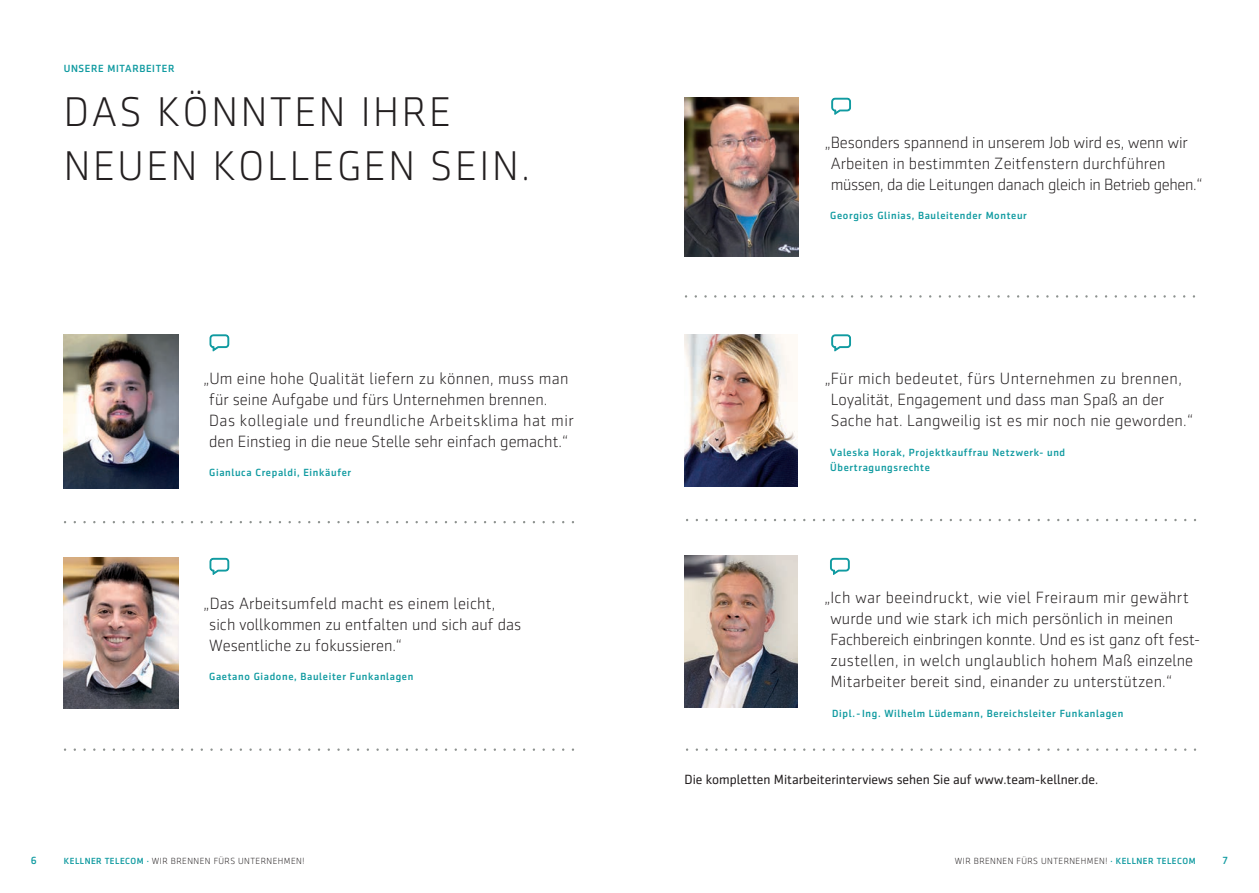
<style>
.page{position:relative;width:1259px;height:893px;background:#fff}
.page>*{position:absolute;margin:0;border:0;box-sizing:border-box;transform-origin:0 0}
.t1{font:300 42px/54px "Sentico Sans DT";letter-spacing:.06em;color:#231f20}
.t2{font:300 16.5px/21px "Sentico Sans DT";letter-spacing:.005em;color:#231f20}
.t3{font:13.5px "Sentico Sans DT";color:#231f20}
.t4{font:500 10.5px/15px "Sentico Sans DT";letter-spacing:.06em;color:#119ba1}
.t5{font:300 9px "Sentico Sans DT";letter-spacing:.05em;color:#231f20}
.s1{font-weight:500;color:#119ba1}
</style>
<div class="page">
<svg style="left:75px;top:521px;width:499px;height:2px"></svg>
<svg style="left:696px;top:295px;width:499px;height:3px"></svg>
<svg style="left:697px;top:519px;width:499px;height:2px"></svg>
<svg style="left:697px;top:748px;width:499px;height:3px"></svg>
<svg style="left:75px;top:748px;width:499px;height:3px"></svg>
<img style="left:64px;top:557px;width:115px;height:152px">
<img style="left:685px;top:556px;width:113px;height:151px">
<img style="left:685px;top:334px;width:113px;height:153px">
<img style="left:685px;top:98px;width:114px;height:158px">
<img style="left:64px;top:335px;width:115px;height:153px">
<svg style="left:209px;top:334px;width:20px;height:18px"></svg>
<svg style="left:831px;top:334px;width:20px;height:18px"></svg>
<svg style="left:831px;top:98px;width:20px;height:17px"></svg>
<svg style="left:209px;top:558px;width:20px;height:17px"></svg>
<svg style="left:830px;top:558px;width:19px;height:17px"></svg>
<p class="t4" style="left:64px;top:61px;width:112px">UNSERE MITARBEITER</p>
<h1 class="t1" style="left:64px;top:85px;width:468px">DAS KÖNNTEN IHRE<br>NEUEN KOLLEGEN SEIN.</h1>
<p class="t2" style="left:830px;top:132px;width:373px;text-indent:-6px">„Besonders spannend in unserem Job wird es, wenn wir<br>Arbeiten in bestimmten Zeitfenstern durchführen müssen, da die Leitungen danach gleich in Betrieb gehen.“</p>
<p class="t4" style="left:830px;top:208px;width:198px">Georgios Glinias, Bauleitender Monteur</p>
<p class="t2" style="left:209px;top:368px;width:366px;text-indent:-6px">„Um eine hohe Qualität liefern zu können, muss man für seine Aufgabe und fürs Unternehmen brennen.<br>Das kollegiale und freundliche Arbeitsklima hat mir den Einstieg in die neue Stelle sehr einfach gemacht.“</p>
<p class="t2" style="left:830px;top:368px;width:364px;text-indent:-6px">„Für mich bedeutet‚ fürs Unternehmen zu brennen,<br>Loyalität, Engagement und dass man Spaß an der<br>Sache hat. Langweilig ist es mir noch nie geworden.“</p>
<p class="t4" style="left:830px;top:444px;width:236px">Valeska Horak, Projektkauffrau Netzwerk- und<br>Übertragungsrechte</p>
<p class="t4" style="left:209px;top:465px;width:143px">Gianluca Crepaldi, Einkäufer</p>
<p class="t2" style="left:209px;top:593px;width:313px;text-indent:-6px">„Das Arbeitsumfeld macht es einem leicht, sich vollkommen zu entfalten und sich auf das<br>Wesentliche zu fokussieren.“</p>
<p class="t4" style="left:209px;top:669px;width:206px">Gaetano Giadone, Bauleiter Funkanlagen</p>
<p class="t2" style="left:830px;top:587px;width:371px;text-indent:-6px">„Ich war beeindruckt, wie viel Freiraum mir gewährt wurde und wie stark ich mich persönlich in meinen Fachbereich einbringen konnte. Und es ist ganz oft fest&shy;zustellen, in welch unglaublich hohem Maß einzelne Mitarbeiter bereit sind, einander zu unterstützen.“</p>
<p class="t4" style="left:832px;top:706px;width:293px">Dipl.-Ing. Wilhelm Lüdemann, Bereichsleiter Funkanlagen</p>
<p class="t3" style="left:684px;top:771px;width:415px">Die kompletten Mitarbeiterinterviews sehen Sie auf www.team-kellner.de.</p>
<p class="t4" style="left:31px;top:853px;width:8px">6</p>
<p class="t5" style="left:64px;top:856px;width:242px"><span class="s1">KELLNER TELECOM ∙</span> WIR BRENNEN FÜRS UNTERNEHMEN!</p>
<p class="t5" style="left:955px;top:856px;width:242px">WIR BRENNEN FÜRS UNTERNEHMEN! <span class="s1">∙ KELLNER TELECOM</span></p>
<p class="t4" style="left:1222px;top:853px;width:8px">7</p>
</div>
